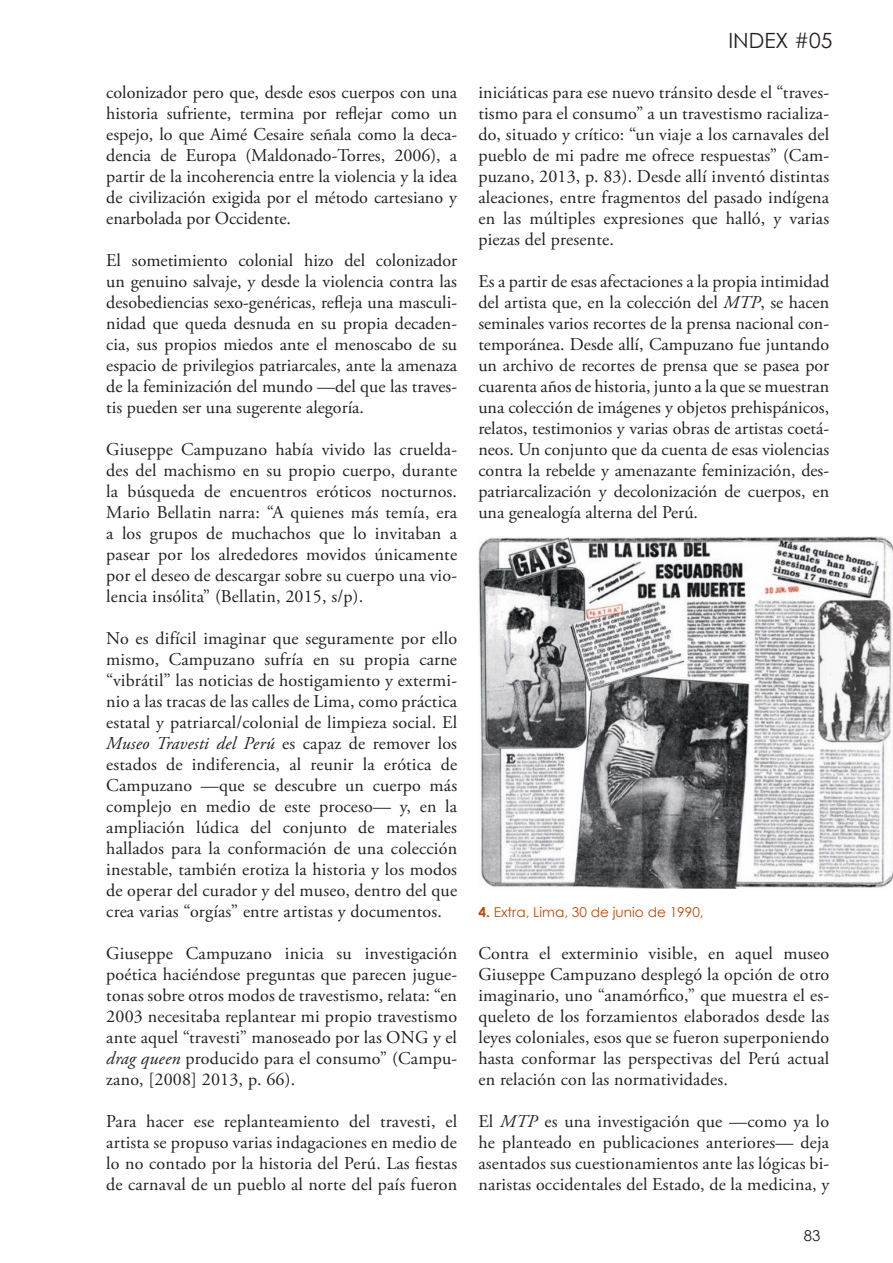
<style>
.page{position:relative;width:893px;height:1263px;background:#fff}
.page>*{position:absolute;margin:0;border:0;box-sizing:border-box;transform-origin:0 0}
.t1{font:21px "Century Gothic";color:#231f20}
.t2{font:18px/21px "Adobe Garamond Pro";letter-spacing:.01em;color:#231f20;text-align:justify}
.t3{font:15px "Century Gothic";color:#231f20}
.t4{font:13.65px "Century Gothic";color:#c44500}
.s1{font-style:italic}
.s2{font-weight:700}
</style>
<div class="page">
<img style="left:478px;top:537px;width:415px;height:352px">
<p class="t2" style="left:106px;top:83px;width:352px">colonizador pero que, desde esos cuerpos con una historia sufriente, termina por reflejar como un espejo, lo que Aimé Cesaire señala como la deca&shy;dencia de Europa (Maldonado-Torres, 2006), a partir de la incoherencia entre la violencia y la idea de civilización exigida por el método cartesiano y enarbolada por Occidente.</p>
<p class="t2" style="left:106px;top:251px;width:352px">El sometimiento colonial hizo del colonizador un genuino salvaje, y desde la violencia contra las desobediencias sexo-genéricas, refleja una masculi&shy;nidad que queda desnuda en su propia decaden&shy;cia, sus propios miedos ante el menoscabo de su espacio de privilegios patriarcales, ante la amenaza de la feminización del mundo —del que las traves&shy;tis pueden ser una sugerente alegoría.</p>
<p class="t2" style="left:106px;top:440px;width:352px">Giuseppe Campuzano había vivido las cruelda&shy;des del machismo en su propio cuerpo, durante la búsqueda de encuentros eróticos nocturnos.<br>Mario Bellatin narra: “A quienes más temía, era a los grupos de muchachos que lo invitaban a pasear por los alrededores movidos únicamente por el deseo de descargar sobre su cuerpo una vio&shy;lencia insólita” (Bellatin, 2015, s/p).</p>
<p class="t2" style="left:106px;top:629px;width:352px">No es difícil imaginar que seguramente por ello mismo, Campuzano sufría en su propia carne “vibrátil” las noticias de hostigamiento y extermi&shy;nio a las tracas de las calles de Lima, como práctica estatal y patriarcal/colonial de limpieza social. El <span class="s1">Museo Travesti del Perú</span> es capaz de remover los estados de indiferencia, al reunir la erótica de Campuzano —que se descubre un cuerpo más complejo en medio de este proceso— y, en la ampliación lúdica del conjunto de materiales hallados para la conformación de una colección inestable, también erotiza la historia y los modos de operar del curador y del museo, dentro del que crea varias “orgías” entre artistas y documentos.</p>
<p class="t2" style="left:106px;top:944px;width:352px">Giuseppe Campuzano inicia su investigación poética haciéndose preguntas que parecen jugue&shy;tonas sobre otros modos de travestismo, relata: “en 2003 necesitaba replantear mi propio travestismo ante aquel “travesti” manoseado por las ONG y el <span class="s1">drag queen</span> producido para el consumo” (Campu&shy;zano, [2008] 2013, p. 66).</p>
<p class="t2" style="left:106px;top:1112px;width:352px">Para hacer ese replanteamiento del travesti, el artista se propuso varias indagaciones en medio de lo no contado por la historia del Perú. Las fiestas de carnaval de un pueblo al norte del país fueron</p>
<p class="t1" style="left:728px;top:27px;width:106px">INDEX #05</p>
<p class="t2" style="left:478px;top:83px;width:352px">iniciáticas para ese nuevo tránsito desde el “traves&shy;tismo para el consumo” a un travestismo racializa&shy;do, situado y crítico: “un viaje a los carnavales del pueblo de mi padre me ofrece respuestas” (Cam&shy;puzano, 2013, p. 83). Desde allí inventó distintas aleaciones, entre fragmentos del pasado indígena en las múltiples expresiones que halló, y varias piezas del presente.</p>
<p class="t2" style="left:478px;top:272px;width:352px">Es a partir de esas afectaciones a la propia intimidad del artista que, en la colección del <span class="s1">MTP</span>, se hacen seminales varios recortes de la prensa nacional con&shy;temporánea. Desde allí, Campuzano fue juntando un archivo de recortes de prensa que se pasea por cuarenta años de historia, junto a la que se muestran una colección de imágenes y objetos prehispánicos, relatos, testimonios y varias obras de artistas coetá&shy;neos. Un conjunto que da cuenta de esas violencias contra la rebelde y amenazante feminización, des&shy;patriarcalización y decolonización de cuerpos, en una genealogía alterna del Perú.</p>
<p class="t4" style="left:478px;top:904px;width:227px"><span class="s2">4.</span> Extra, Lima, 30 de junio de 1990,</p>
<p class="t2" style="left:478px;top:944px;width:352px">Contra el exterminio visible, en aquel museo Giuseppe Campuzano desplegó la opción de otro imaginario, uno “anamórfico,” que muestra el es&shy;queleto de los forzamientos elaborados desde las leyes coloniales, esos que se fueron superponiendo hasta conformar las perspectivas del Perú actual en relación con las normatividades.</p>
<p class="t2" style="left:478px;top:1112px;width:352px">El <span class="s1">MTP</span> es una investigación que —como ya lo he planteado en publicaciones anteriores— deja asentados sus cuestionamientos ante las lógicas bi&shy;naristas occidentales del Estado, de la medicina, y</p>
<p class="t3" style="left:804px;top:1227px;width:18px">83</p>
</div>
